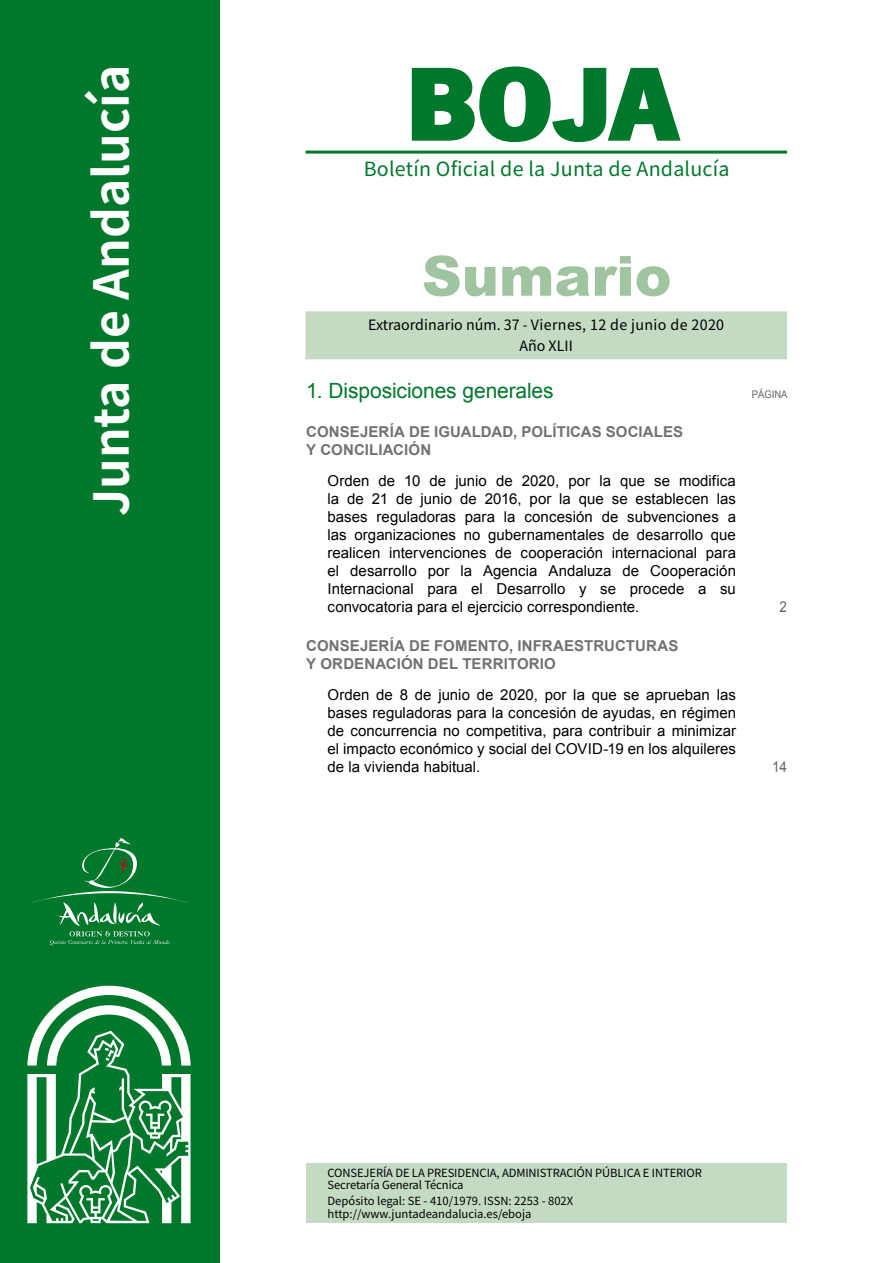
<style>
.page{position:relative;width:893px;height:1263px;background:#fff}
.page>*{position:absolute;margin:0;border:0;box-sizing:border-box;transform-origin:0 0}
.t1{font:700 105px "News Got T";color:#00782c;scale:1.14 1}
.t2{font:900 55.5px "Arial";color:#a0c4a0}
.t3{font:700 48px "Noto Sans HK";color:#fff}
.t4{font:21px "Arial";letter-spacing:-.005em;color:#00782c}
.t5{font:19.5px "Noto Sans HK";letter-spacing:.01em;color:#00782c}
.t6{font:15px/18px "Arial";color:#000;text-align:justify}
.t7{font:700 15px/18px "Arial";letter-spacing:.01em;color:#707173}
.t8{font:15px "Arial";color:#646567;scale:.9 1}
.t9{font:14.25px/21px "Noto Sans HK";color:#000;text-align:center}
.t10{font:11.25px/12px "Noto Sans HK";letter-spacing:-.01em;color:#000}
.t11{font:10.5px "Arial";color:#646567;scale:.9 1}
</style>
<div class="page">
<hr style="left:305px;top:151px;width:482px;height:3px;background:#00782c">
<div style="left:0;top:0;width:219px;height:1263px;background:#00782c"></div>
<svg style="left:411px;top:66px;width:270px;height:77px"></svg>
<svg style="left:31px;top:837px;width:158px;height:108px"></svg>
<div style="left:305px;top:311px;width:482px;height:48px;background:#c5dac3"></div>
<svg style="left:27px;top:986px;width:164px;height:237px"></svg>
<div style="left:306px;top:1164px;width:481px;height:59px;background:#c5dac3"></div>
<h3 class="t3" style="left:84px;top:516px;width:453px;rotate:-90deg">Junta de Andalucía</h3>
<h1 class="t1" style="left:405px;top:42px;width:240px">BOJA</h1>
<h3 class="t5" style="left:364px;top:158px;width:367px">Boletín Oficial de la Junta de Andalucía</h3>
<h2 class="t2" style="left:422px;top:236px;width:251px">Sumario</h2>
<p class="t9" style="left:368px;top:315px;width:357px">Extraordinario núm. 37 - Viernes, 12 de junio de 2020<br>Año XLII</p>
<h3 class="t4" style="left:306px;top:377px;width:249px">1. Disposiciones generales</h3>
<p class="t11" style="left:751px;top:388px;width:41px">PÁGINA</p>
<p class="t7" style="left:306px;top:424px;width:378px">CONSEJERÍA DE IGUALDAD, POLÍTICAS SOCIALES<br>Y CONCI LIACIÓN</p>
<p class="t6" style="left:327px;top:472px;width:410px">Orden de 10 de junio de 2020, por la que se modifica la de 21 de junio de 2016, por la que se establecen las bases reguladoras para la concesión de subvenciones a las organizaciones no gubernamentales de desarrollo que realicen intervenciones de cooperación internacional para el desarrollo por la Agencia Andaluza de Cooperación Internacional para el Desarrollo y se procede a su convocatoria para el ejercicio correspondiente.</p>
<p class="t8" style="left:779px;top:597px;width:10px">2</p>
<p class="t7" style="left:306px;top:638px;width:373px">CONSEJERÍA DE FOMENTO, INFRAESTRUCTURAS<br>Y ORDENACIÓN DEL TERRITORIO</p>
<p class="t6" style="left:327px;top:686px;width:410px">Orden de 8 de junio de 2020, por la que se aprueban las bases reguladoras para la concesión de ayudas, en régimen de concurrencia no competitiva, para contribuir a minimizar el impacto económico y social del COVID-19 en los alquileres de la vivienda habitual.</p>
<p class="t8" style="left:772px;top:757px;width:18px">14</p>
<p class="t10" style="left:327px;top:1167px;width:376px">CONSEJERÍA DE LA PRESIDENCIA, ADMINISTRACIÓN PÚBLICA E INTERIOR<br>Secretaría General Técnica</p>
<p class="t10" style="left:327px;top:1194px;width:247px;line-height:13.5px">Depósito legal: SE - 410/1979. ISSN: 2253 - 802X http://www.juntadeandalucia.es/eboja</p>
</div>
